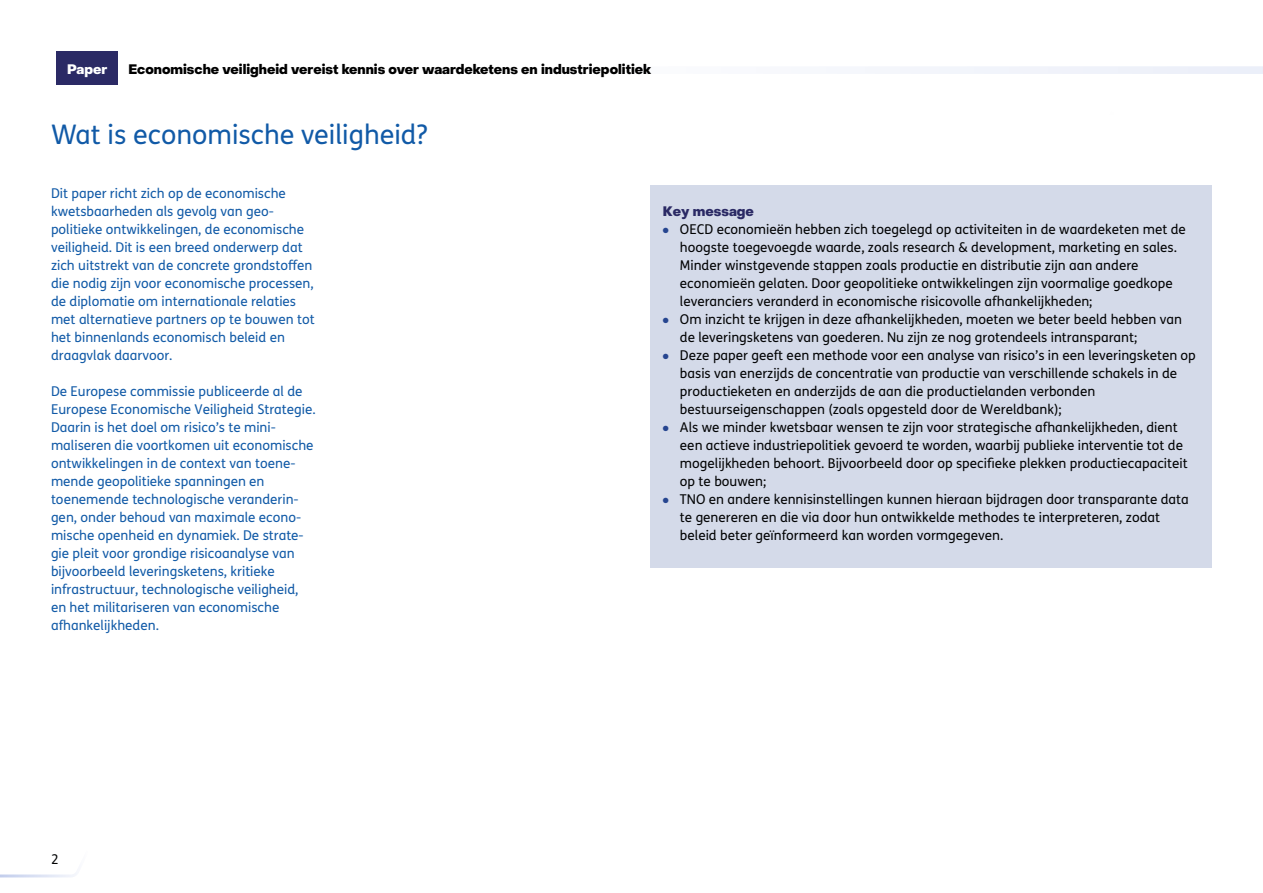
<style>
.page{position:relative;width:1263px;height:893px;background:#fff}
.page>*{position:absolute;margin:0;border:0;box-sizing:border-box;transform-origin:0 0}
.H1-Kop_hoofdtuk_-_TNO_Vector{font:27px "FS Me Pro";color:#115aa7}
.t1{font:13.5px/18px "FS Me Pro";color:#020304}
.Body_tekst_-_TNO_Vector{font:13.5px/18px "FS Me Pro";color:#115aa7}
.Kop_cover_-_TNO_Vector{font:800 13.5px "PP Object Sans";color:#000}
.H2-Tussenkop_-_TNO_Vector{font:800 13.5px "PP Object Sans";color:#2b2a65}
.t2{font:800 13.5px "PP Object Sans";color:#fff}
.s1{color:#264590}
</style>
<div class="page">
<svg style="left:0;top:873px;width:76px;height:5px"></svg>
<div style="left:56px;top:51px;width:62px;height:34px;background:#2b2a65"></div>
<div style="left:638px;top:66px;width:625px;height:8px;background:#f2f5fb"></div>
<div style="left:650px;top:185px;width:562px;height:383px;background:#d4dae9"></div>
<p class="t2" style="left:67px;top:61px;width:42px">Paper</p>
<p class="Kop_cover_-_TNO_Vector" style="left:128px;top:61px;width:524px">Economische veiligheid vereist kennis over waardeketens en industriepolitiek</p>
<p class="H1-Kop_hoofdtuk_-_TNO_Vector" style="left:51px;top:116px;width:378px">Wat is economische veiligheid?</p>
<p class="Body_tekst_-_TNO_Vector" style="left:51px;top:184px;width:265px">Dit paper richt zich op de economische kwetsbaarheden als gevolg van geo&shy;politieke ontwikkelingen, de economische veiligheid. Dit is een breed onderwerp dat zich uitstrekt van de concrete grondstoffen die nodig zijn voor economische processen, de diplomatie om internationale relaties met alternatieve partners op te bouwen tot het binnenlands economisch beleid en draagvlak daarvoor.</p>
<p class="Body_tekst_-_TNO_Vector" style="left:51px;top:382px;width:266px">De Europese commissie publiceerde al de Europese Economische Veiligheid Strategie.<br>Daarin is het doel om risico’s te mini&shy;maliseren die voortkomen uit economische ontwikkelingen in de context van toene&shy;mende geopolitieke spanningen en toenemende technologische veranderin&shy;gen, onder behoud van maximale econo&shy;mische openheid en dynamiek. De strate&shy;gie pleit voor grondige risicoanalyse van bijvoorbeeld leveringsketens, kritieke infrastructuur, technologische veiligheid, en het militariseren van economische afhankelijkheden.</p>
<p class="H2-Tussenkop_-_TNO_Vector" style="left:663px;top:203px;width:92px">Key message</p>
<p class="t1" style="left:680px;top:220px;width:507px;text-indent:-17px"><span class="s1">●</span> OECD economieën hebben zich toegelegd op activiteiten in de waardeketen met de hoogste toegevoegde waarde, zoals research &amp; development, marketing en sales.<br>Minder winstgevende stappen zoals productie en distributie zijn aan andere economieën gelaten. Door geopolitieke ontwikkelingen zijn voormalige goedkope leveranciers veranderd in economische risicovolle afhankelijkheden;</p>
<p class="t1" style="left:680px;top:310px;width:503px;text-indent:-17px"><span class="s1">●</span> Om inzicht te krijgen in deze afhankelijkheden, moeten we beter beeld hebben van de leveringsketens van goederen. Nu zijn ze nog grotendeels intransparant;</p>
<p class="t1" style="left:680px;top:346px;width:517px;text-indent:-17px"><span class="s1">●</span> Deze paper geeft een methode voor een analyse van risico’s in een leveringsketen op basis van enerzijds de concentratie van productie van verschillende schakels in de productieketen en anderzijds de aan die productielanden verbonden bestuurseigenschappen (zoals opgesteld door de Wereldbank);</p>
<p class="t1" style="left:680px;top:418px;width:509px;text-indent:-17px"><span class="s1">●</span> Als we minder kwetsbaar wensen te zijn voor strategische afhankelijkheden, dient een actieve industriepolitiek gevoerd te worden, waarbij publieke interventie tot de mogelijkheden behoort. Bijvoorbeeld door op specifieke plekken productiecapaciteit op te bouwen;</p>
<p class="t1" style="left:680px;top:490px;width:510px;text-indent:-17px"><span class="s1">●</span> TNO en andere kennisinstellingen kunnen hieraan bijdragen door transparante data te genereren en die via door hun ontwikkelde methodes te interpreteren, zodat beleid beter geïnformeerd kan worden vormgegeven.</p>
<p class="t1" style="left:51px;top:850px;width:9px">2</p>
</div>
